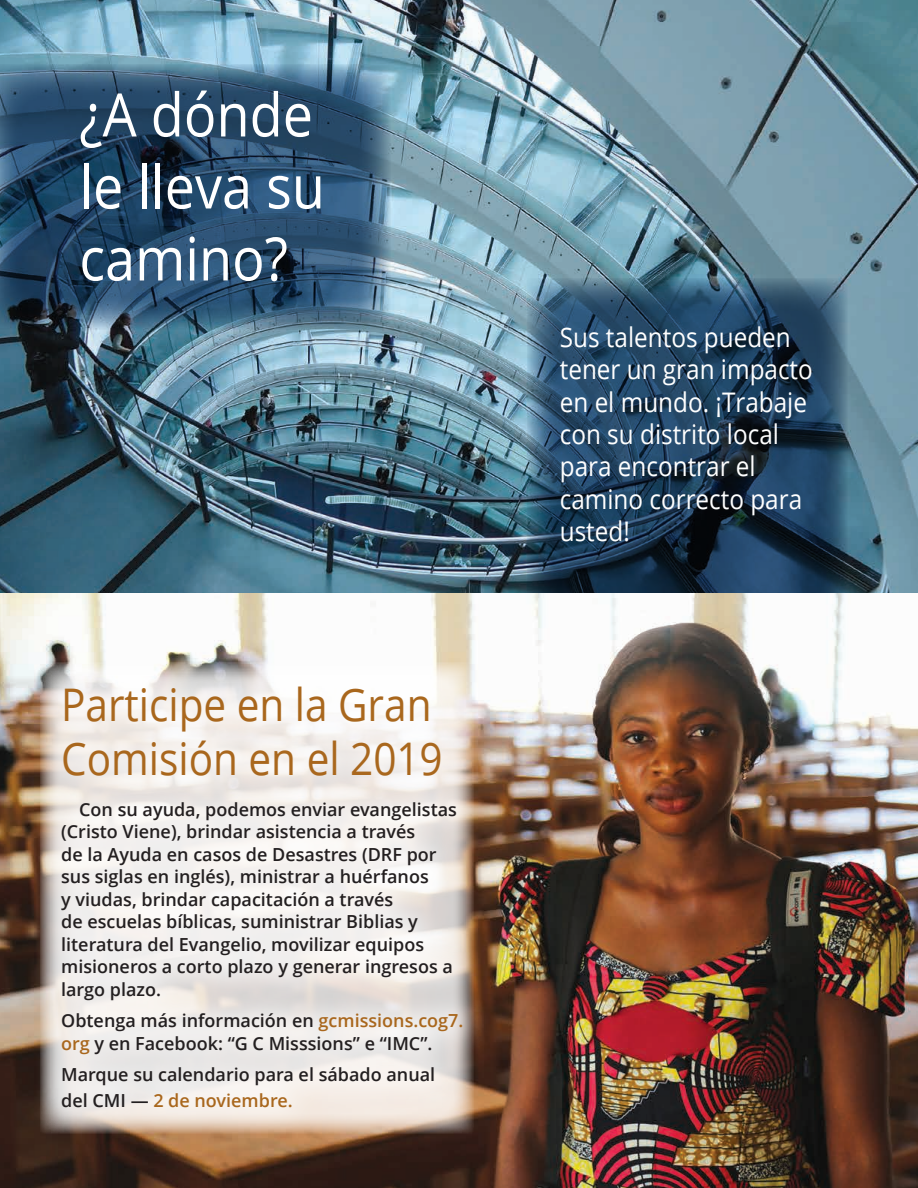
<style>
.page{position:relative;width:918px;height:1188px;background:#fff}
.page>*{position:absolute;margin:0;border:0;box-sizing:border-box;transform-origin:0 0}
.Promo_-_Column{font:60px/72px "Open Sans";color:#fff;scale:.9 1}
.Promo_-_Column-2{font:45px/54px "Open Sans";color:#a9671d;scale:.9 1}
.Promo_-_Column-3{font:27px/32.4px "Open Sans";color:#fff;scale:.9 1}
.Promo_-_Column_Inden{font:600 18px/22.5px "Open Sans";color:#231f20}
.Promo_-_Column-4{font:600 18px/22.5px "Open Sans";color:#231f20}
.s1{color:#a9671d}
</style>
<div class="page">
<img style="left:0;top:0;width:918px;height:1188px">
<svg style="left:0;top:64px;width:391px;height:266px"></svg>
<svg style="left:527px;top:278px;width:321px;height:372px"></svg>
<div style="left:32px;top:658px;width:458px;height:478px;background:#fff;opacity:.7"></div>
<p class="Promo_-_Column" style="left:79px;top:77px;width:274px">¿A dónde le lleva su camino?</p>
<p class="Promo_-_Column-2" style="left:61px;top:677px;width:426px">Participe en la Gran<br>Comisión en el 2019</p>
<p class="Promo_-_Column_Inden" style="left:61px;top:798px;width:397px;text-indent:18px">Con su ayuda, podemos enviar evangelistas (Cristo Viene), brindar asistencia a través<br>de la Ayuda en casos de Desastres (DRF por sus siglas en inglés), ministrar a huérfanos<br>y viudas, brindar capacitación a través<br>de escuelas bíblicas, suministrar Biblias y literatura del Evangelio, movilizar equipos misioneros a corto plazo y generar ingresos a largo plazo.</p>
<p class="Promo_-_Column-4" style="left:61px;top:1010px;width:404px">Obtenga más información en <span class="s1">gcmissions.cog7. org</span> y en Facebook: “G C Misssions” e “IMC”.</p>
<p class="Promo_-_Column-4" style="left:61px;top:1062px;width:376px;line-height:25.5px">Marque su calendario para el sábado anual del CMI — <span class="s1">2 de noviembre.</span></p>
<p class="Promo_-_Column-3" style="left:560px;top:320px;width:283px">Sus talentos pueden tener un gran impacto en el mundo. ¡Trabaje con su distrito local para encontrar el camino correcto para usted!</p>
</div>
